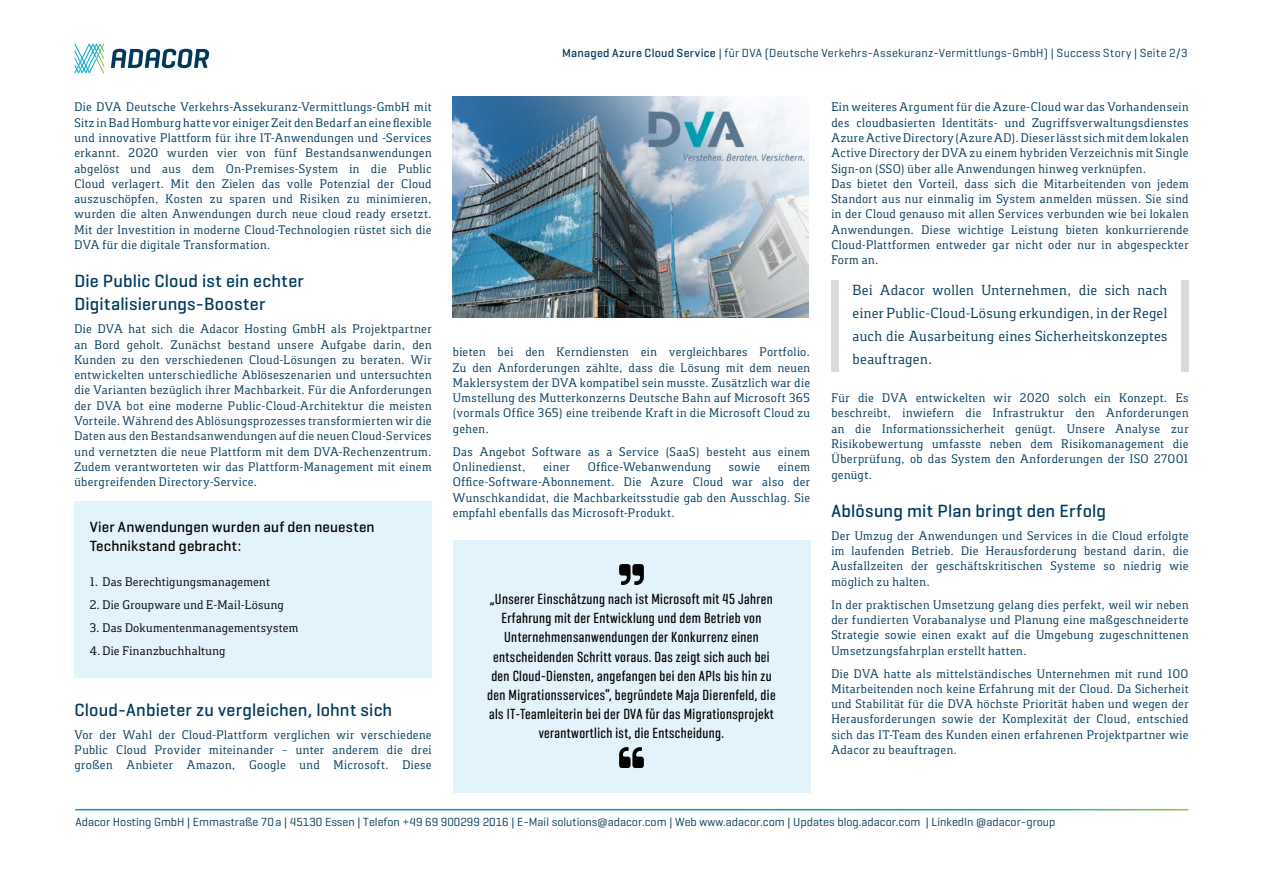
<style>
.page{position:relative;width:1263px;height:893px;background:#fff}
.page>*{position:absolute;margin:0;border:0;box-sizing:border-box;transform-origin:0 0}
.Head_02___Subhead{font:500 18px/23px "Geogrotesque";letter-spacing:.01em;color:#00385c}
.Zitat{font:500 15px/19.2px "Geogrotesque Comp";letter-spacing:.025em;color:#000;text-align:center}
.Fließtext{font:15px/23px "Foral Pro";letter-spacing:.02em;color:#00385c;text-align:justify}
.Zwischenüberschrift{font:500 15px/19.2px "Geogrotesque";letter-spacing:.01em;color:#000}
.Fließtext-2{font:12.75px/15.3px "Foral Pro";letter-spacing:.03em;color:#00385c;text-align:justify}
.t1{font:12.75px "Foral Pro";letter-spacing:.02em;color:#000}
.t2{font:12px "Geogrotesque";color:#00385c}
.t3{font:12px "Geogrotesque";letter-spacing:.025em;color:#00385c}
.s1{font-weight:500}
</style>
<div class="page">
<svg style="left:111px;top:49px;width:98px;height:19px"></svg>
<svg style="left:74px;top:44px;width:30px;height:29px"></svg>
<div style="left:74px;top:501px;width:358px;height:176px;background:#e3f3fb"></div>
<div style="left:453px;top:540px;width:357px;height:252px;background:#e3f3fb"></div>
<svg style="left:619px;top:564px;width:25px;height:21px"></svg>
<svg style="left:619px;top:747px;width:25px;height:21px"></svg>
<img style="left:453px;top:96px;width:356px;height:222px">
<div style="left:831px;top:280px;width:8px;height:91px;background:#dadada"></div>
<div style="left:1181px;top:280px;width:7px;height:91px;background:#dadada"></div>
<p class="Fließtext-2" style="left:74px;top:99px;width:359px">Die DVA Deutsche Verkehrs-Assekuranz-Vermittlungs-GmbH mit Sitz in Bad Homburg hatte vor einiger Zeit den Bedarf an eine flexible und innovative Plattform für ihre IT-Anwendungen und -Services erkannt. 2020 wurden vier von fünf Bestandsanwendungen abgelöst und aus dem On-Premises-System in die Public Cloud verlagert. Mit den Zielen das volle Potenzial der Cloud auszuschöpfen, Kosten zu sparen und Risiken zu minimieren, wurden die alten Anwendungen durch neue cloud ready ersetzt.<br>Mit der Investition in moderne Cloud-Technologien rüstet sich die DVA für die digitale Transformation.</p>
<p class="Head_02___Subhead" style="left:74px;top:269px;width:231px">Die Public Cloud ist ein echter<br>Digitalisierungs-Booster</p>
<p class="Fließtext-2" style="left:74px;top:321px;width:359px">Die DVA hat sich die Adacor Hosting GmbH als Projektpartner an Bord geholt. Zunächst bestand unsere Aufgabe darin, den Kunden zu den verschiedenen Cloud-Lösungen zu beraten. Wir entwickelten unterschiedliche Ablöseszenarien und untersuchten die Varianten bezüglich ihrer Machbarkeit. Für die Anforderungen der DVA bot eine moderne Public-Cloud-Architektur die meisten Vorteile. Während des Ablösungsprozesses transformierten wir die Daten aus den Bestandsanwendungen auf die neuen Cloud-Services und vernetzten die neue Plattform mit dem DVA-Rechenzentrum.<br>Zudem verantworteten wir das Plattform-Management mit einem übergreifenden Directory-Service.</p>
<p class="Zwischenüberschrift" style="left:90px;top:517px;width:286px">Vier Anwendungen wurden auf den neuesten<br>Technikstand gebracht:</p>
<p class="t1" style="left:90px;top:574px;width:182px">1. Das Berechtigungsmanagement</p>
<p class="t1" style="left:90px;top:597px;width:196px">2. Die Groupware und E-Mail-Lösung</p>
<p class="t1" style="left:90px;top:620px;width:210px">3. Das Dokumentenmanagementsystem</p>
<p class="t1" style="left:90px;top:643px;width:137px">4.Die Finanzbuchhaltung</p>
<p class="Head_02___Subhead" style="left:74px;top:698px;width:319px">Cloud-Anbieter zu vergleichen, lohnt sich</p>
<p class="Fließtext-2" style="left:74px;top:726px;width:359px">Vor der Wahl der Cloud-Plattform verglichen wir verschiedene Public Cloud Provider miteinander – unter anderem die drei großen Anbieter Amazon, Google und Microsoft. Diese</p>
<p class="t3" style="left:562px;top:45px;width:627px"><span class="s1">Managed Azure Cloud Service</span> | für DVA (Deutsche Verkehrs-Assekuranz-Vermittlungs-GmbH) | Success Story | Seite 2/3</p>
<p class="Fließtext-2" style="left:453px;top:344px;width:359px">bieten bei den Kerndiensten ein vergleichbares Portfolio.<br>Zu den Anforderungen zählte, dass die Lösung mit dem neuen Maklersystem der DVA kompatibel sein musste. Zusätzlich war die Umstellung des Mutterkonzerns Deutsche Bahn auf Microsoft 365 (vormals Office 365) eine treibende Kraft in die Microsoft Cloud zu gehen.</p>
<p class="Fließtext-2" style="left:453px;top:443px;width:359px">Das Angebot Software as a Service (SaaS) besteht aus einem<br>Onlinedienst,</p>
<p class="Fließtext-2" style="left:543px;top:459px;width:28px">einer</p>
<p class="Fließtext-2" style="left:588px;top:459px;width:125px">Office-Webanwendung</p>
<p class="Fließtext-2" style="left:729px;top:459px;width:33px">sowie</p>
<p class="Fließtext-2" style="left:453px;top:459px;width:359px;text-indent:325px">einem Office-Software-Abonnement. Die Azure Cloud war also der Wunschkandidat, die Machbarkeitsstudie gab den Ausschlag. Sie empfahl ebenfalls das Microsoft-Produkt.</p>
<p class="Zitat" style="left:487px;top:589px;width:290px">„Unserer Einschätzung nach ist Microsoft mit 45 Jahren Erfahrung mit der Entwicklung und dem Betrieb von Unternehmensanwendungen der Konkurrenz einen entscheidenden Schritt voraus. Das zeigt sich auch bei den Cloud-Diensten, angefangen bei den APIs bis hin zu den Migrationsservices“, begründete Maja Dierenfeld, die als IT-Teamleiterin bei der DVA für das Migrationsprojekt verantwortlich ist, die Entscheidung.</p>
<p class="Fließtext-2" style="left:831px;top:99px;width:359px">Ein weiteres Argument für die Azure-Cloud war das Vorhandensein des cloudbasierten Identitäts- und Zugriffsverwaltungsdienstes Azure Active Directory (Azure AD). Dieser lässt sich mit dem lokalen Active Directory der DVA zu einem hybriden Verzeichnis mit Single Sign-on (SSO) über alle Anwendungen hinweg verknüpfen.</p>
<p class="Fließtext-2" style="left:831px;top:176px;width:359px">Das bietet den Vorteil, dass sich die Mitarbeitenden von jedem Standort aus nur einmalig im System anmelden müssen. Sie sind in der Cloud genauso mit allen Services verbunden wie bei lokalen Anwendungen. Diese wichtige Leistung bieten konkurrierende Cloud-Plattformen entweder gar nicht oder nur in abgespeckter Form an.</p>
<p class="Fließtext" style="left:853px;top:278px;width:316px">Bei Adacor wollen Unternehmen, die sich nach einer Public-Cloud-Lösung erkundigen, in der Regel auch die Ausarbeitung eines Sicherheitskonzeptes beauftragen.</p>
<p class="Fließtext-2" style="left:831px;top:390px;width:359px">Für die DVA entwickelten wir 2020 solch ein Konzept. Es beschreibt, inwiefern die Infrastruktur den Anforderungen an die Informationssicherheit genügt. Unsere Analyse zur Risikobewertung umfasste neben dem Risikomanagement die Überprüfung, ob das System den Anforderungen der ISO 27001 genügt.</p>
<p class="Head_02___Subhead" style="left:831px;top:499px;width:276px">Ablösung mit Plan bringt den Erfolg</p>
<p class="Fließtext-2" style="left:831px;top:528px;width:359px">Der Umzug der Anwendungen und Services in die Cloud erfolgte im laufenden Betrieb. Die Herausforderung bestand darin, die Ausfallzeiten der geschäftskritischen Systeme so niedrig wie möglich zu halten.</p>
<p class="Fließtext-2" style="left:831px;top:596px;width:359px">In der praktischen Umsetzung gelang dies perfekt, weil wir neben der fundierten Vorabanalyse und Planung eine maßgeschneiderte Strategie sowie einen exakt auf die Umgebung zugeschnittenen Umsetzungsfahrplan erstellt hatten.</p>
<p class="Fließtext-2" style="left:831px;top:665px;width:359px">Die DVA hatte als mittelständisches Unternehmen mit rund 100<br>Mitarbeitenden noch keine Erfahrung mit der Cloud. Da Sicherheit und Stabilität für die DVA höchste Priorität haben und wegen der Herausforderungen sowie der Komplexität der Cloud, entschied sich das IT-Team des Kunden einen erfahrenen Projektpartner wie Adacor zu beauftragen.</p>
<p class="t2" style="left:75px;top:814px;width:981px">Adacor Hosting GmbH | Emmastraße 70 a | 45130 Essen | Telefon +49 69 900299 2016 | E-Mail solutions@adacor.com | Web www.adacor.com | Updates blog.adacor.com | LinkedIn @adacor-group</p>
</div>
